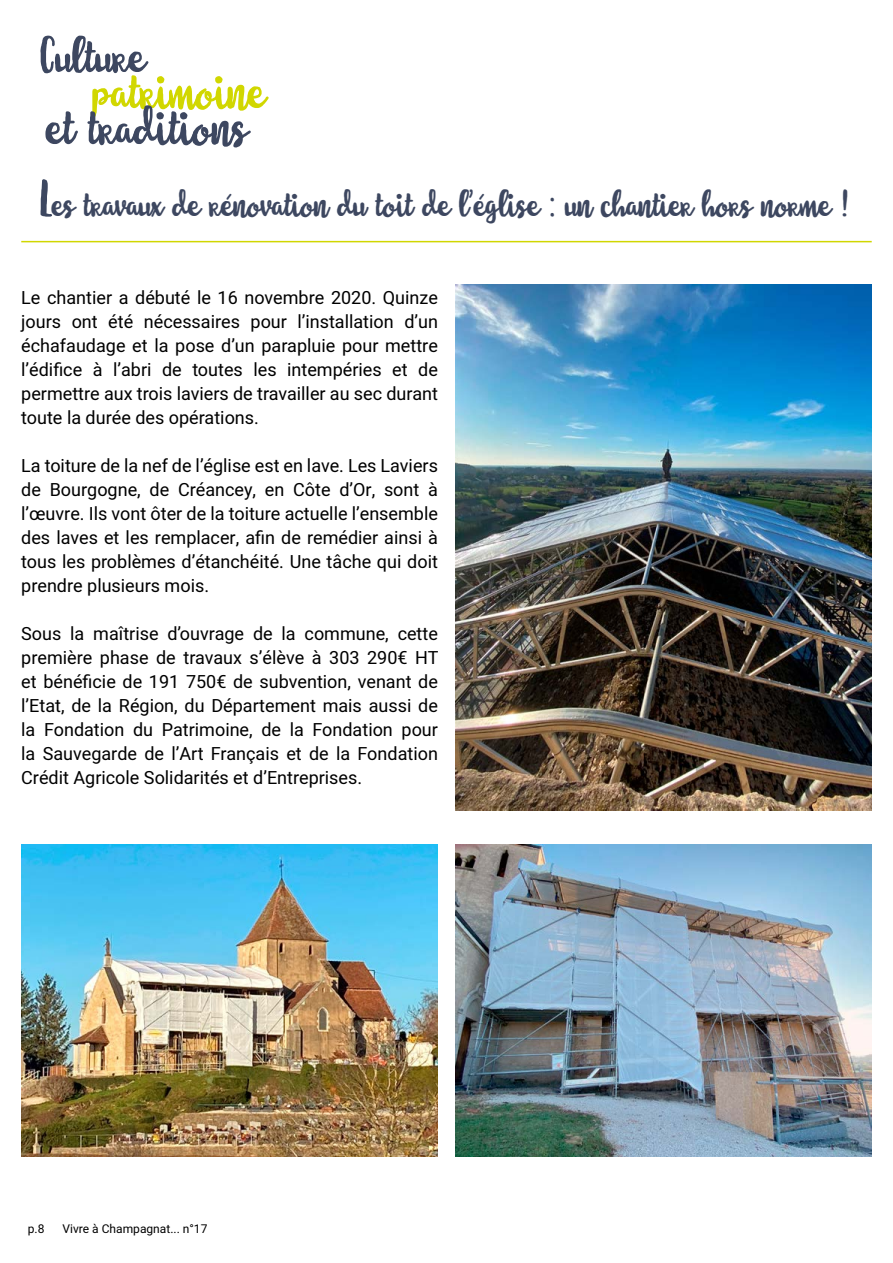
<style>
.page{position:relative;width:893px;height:1263px;background:#fff}
.page>*{position:absolute;margin:0;border:0;box-sizing:border-box;transform-origin:0 0}
.t1{font:54px "Molleat";color:#3d4760}
.t2{font:54px "Molleat";color:#d1d700}
.t3{font:51px "Molleat";color:#3d4760}
.t4{font:37.5px "Molleat";color:#3d4760}
.t5{font:18px/24px "Heebo";color:#000;text-align:justify}
.t6{font:12px "Heebo";color:#000}
.s1{font-size:52.5px}
</style>
<div class="page">
<hr style="left:21px;top:241px;width:851px;height:1px;background:#d1d700">
<img style="left:21px;top:844px;width:417px;height:313px">
<img style="left:455px;top:844px;width:417px;height:313px">
<img style="left:455px;top:285px;width:417px;height:525px">
<h2 class="t3" style="left:38px;top:25px;width:109px">Culture</h2>
<h1 class="t2" style="left:94px;top:59px;width:174px">patrimoine</h1>
<h1 class="t1" style="left:47px;top:95px;width:203px">et traditions</h1>
<h3 class="t4" style="left:38px;top:182px;width:813px"><span class="s1">L</span>es travaux de rénovation du toit de l’église : un chantier hors norme !</h3>
<p class="t5" style="left:21px;top:285px;width:418px">Le chantier a débuté le 16 novembre 2020. Quinze jours ont été nécessaires pour l’installation d’un échafaudage et la pose d’un parapluie pour mettre l’édifice à l’abri de toutes les intempéries et de permettre aux trois laviers de travailler au sec durant toute la durée des opérations.</p>
<p class="t5" style="left:21px;top:453px;width:418px">La toiture de la nef de l’église est en lave. Les Laviers de Bourgogne, de Créancey, en Côte d’Or, sont à l’œuvre. Ils vont ôter de la toiture actuelle l’ensemble des laves et les remplacer, afin de remédier ainsi à tous les problèmes d’étanchéité. Une tâche qui doit prendre plusieurs mois.</p>
<p class="t5" style="left:21px;top:621px;width:419px">Sous la maîtrise d’ouvrage de la commune, cette première phase de travaux s’élève à 303 290€ HT et bénéficie de 191 750€ de subvention, venant de l’Etat, de la Région, du Département mais aussi de la Fondation du Patrimoine, de la Fondation pour la Sauvegarde de l’Art Français et de la Fondation Crédit Agricole Solidarités et d’Entreprises.</p>
<p class="t6" style="left:28px;top:1220px;width:18px">p.8</p>
<p class="t6" style="left:63px;top:1220px;width:146px">Vivre à Champagnat... n°17</p>
</div>
